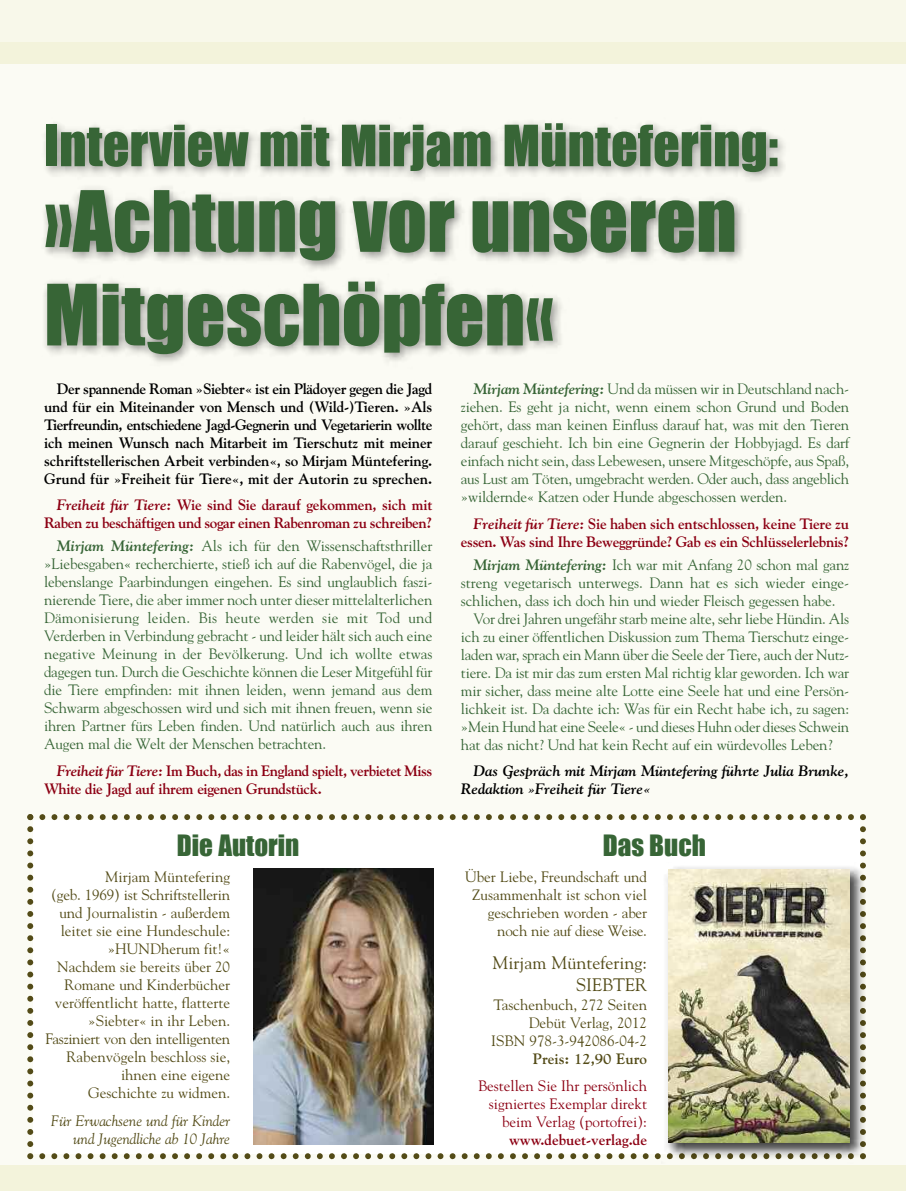
<style>
.page{position:relative;width:906px;height:1191px;background:#fff}
.page>*{position:absolute;margin:0;border:0;box-sizing:border-box;transform-origin:0 0}
.t1{font:78px/93.6px "Impact";color:#376536}
.t2{font:52.5px "Impact";color:#376536}
.t3{font:27px "Impact";color:#376536}
.t4{font:18px/21.6px "Goudy";color:#534b17;text-align:right}
.t5{font:15px/18px "Goudy";letter-spacing:-.01em;color:#376536;text-align:justify}
.t6{font:15px/18px "Goudy";color:#534b17;text-align:right}
.t7{font:700 15px/18px "Goudy";color:#000;text-align:justify}
.t8{font:700 15px/18px "Goudy";letter-spacing:-.025em;color:#8c0013;text-align:right}
.t9{font:italic 700 15px/18px "Goudy";letter-spacing:-.01em;color:#000}
.t10{font:15px/18px "Goudy";color:#8c0013;text-align:right}
.t11{font:italic 15px/18px "Goudy";letter-spacing:-.005em;color:#534b17;text-align:right}
.t12{font:700 15px "Goudy";color:#8c0013}
.t13{font:700 15px "Goudy";color:#534b17}
.s1{font-style:italic}
.s2{font-weight:700;font-style:italic}
</style>
<div class="page">
<div style="left:0;top:10px;width:906px;height:1181px;background:#fbfbf4"></div>
<div style="left:0;top:41px;width:906px;height:23px;background:#f3f3db"></div>
<div style="left:0;top:0;width:906px;height:41px;background:#f8f8ea"></div>
<div style="left:0;top:1164px;width:906px;height:27px;background:#f3f3db"></div>
<img style="left:44px;top:122px;width:740px;height:240px">
<div style="left:27px;top:814px;width:839px;height:345px;background:#fff"></div>
<img style="left:661px;top:863px;width:219px;height:302px">
<img style="left:668px;top:869px;width:182px;height:273px">
<img style="left:253px;top:868px;width:181px;height:277px">
<h2 class="t2" style="left:44px;top:113px;width:736px">Interview mit Mirjam Müntefering:</h2>
<h1 class="t1" style="left:44px;top:174px;width:694px">»Achtung vor unseren<br>Mitgeschöpfen«</h1>
<p class="t7" style="left:44px;top:379px;width:390px;text-indent:13px">Der spannende Roman »Siebter« ist ein Plädoyer gegen die Jagd und für ein Miteinander von Mensch und (Wild-)Tieren. »Als Tierfreundin, entschiedene Jagd-Gegnerin und Vegetarierin wollte ich meinen Wunsch nach Mitarbeit im Tierschutz mit meiner schriftstellerischen Arbeit verbinden«, so Mirjam Müntefering.<br>Grund für »Freiheit für Tiere«, mit der Autorin zu sprechen.</p>
<p class="t8" style="left:44px;top:496px;width:390px"><span class="s1">Freiheit für Tiere:</span> Wie sind Sie darauf gekommen, sich mit<br>Raben zu beschäftigen und sogar einen Rabenroman zu schreiben?</p>
<p class="t5" style="left:44px;top:537px;width:390px;text-indent:13px"><span class="s2">Mirjam Müntefering:</span> Als ich für den Wissenschaftsthriller »Liebesgaben« recherchierte, stieß ich auf die Rabenvögel, die ja lebenslange Paarbindungen eingehen. Es sind unglaublich faszi&shy;nierende Tiere, die aber immer noch unter dieser mittelalterlichen Dämonisierung leiden. Bis heute werden sie mit Tod und Verderben in Verbindung gebracht - und leider hält sich auch eine negative Meinung in der Bevölkerung. Und ich wollte etwas dagegen tun. Durch die Geschichte können die Leser Mitgefühl für die Tiere empfinden: mit ihnen leiden, wenn jemand aus dem Schwarm abgeschossen wird und sich mit ihnen freuen, wenn sie ihren Partner fürs Leben finden. Und natürlich auch aus ihren Augen mal die Welt der Menschen betrachten.</p>
<p class="t8" style="left:44px;top:761px;width:390px;text-align:left;text-indent:13px"><span class="s1">Freiheit für Tiere:</span> Im Buch, das in England spielt, verbietet Miss<br>White die Jagd auf ihrem eigenen Grundstück.</p>
<p class="t5" style="left:461px;top:380px;width:390px;text-indent:13px"><span class="s2">Mirjam Müntefering:</span> Und da müssen wir in Deutschland nach&shy;ziehen. Es geht ja nicht, wenn einem schon Grund und Boden gehört, dass man keinen Einfluss darauf hat, was mit den Tieren darauf geschieht. Ich bin eine Gegnerin der Hobbyjagd. Es darf einfach nicht sein, dass Lebewesen, unsere Mitgeschöpfe, aus Spaß, aus Lust am Töten, umgebracht werden. Oder auch, dass angeblich »wildernde« Katzen oder Hunde abgeschossen werden.</p>
<p class="t8" style="left:461px;top:514px;width:390px"><span class="s1">Freiheit für Tiere:</span> Sie haben sich entschlossen, keine Tiere zu essen. Was sind Ihre Beweggründe? Gab es ein Schlüsselerlebnis?</p>
<p class="t5" style="left:473px;top:555px;width:377px"><span class="s2">Mirjam Müntefering:</span> Ich war mit Anfang 20 schon mal ganz</p>
<p class="t5" style="left:461px;top:573px;width:390px">streng vegetarisch unterwegs. Dann hat es sich wieder einge-</p>
<p class="t5" style="left:461px;top:591px;width:376px">schlichen, dass ich doch hin und wieder Fleisch gegessen habe.</p>
<p class="t5" style="left:473px;top:609px;width:377px">Vor drei Jahren ungefähr starb meine alte, sehr liebe Hündin. Als</p>
<p class="t5" style="left:461px;top:627px;width:390px">ich zu einer öffentlichen Diskussion zum Thema Tierschutz einge-</p>
<p class="t5" style="left:461px;top:645px;width:390px">laden war, sprach ein Mann über die Seele der Tiere, auch der Nutz-</p>
<p class="t5" style="left:461px;top:663px;width:390px">tiere. Da ist mir das zum ersten Mal richtig klar geworden. Ich war</p>
<p class="t5" style="left:461px;top:681px;width:390px">mir sicher, dass meine alte Lotte eine Seele hat und eine Persön-</p>
<p class="t5" style="left:461px;top:699px;width:390px">lichkeit ist. Da dachte ich: Was für ein Recht habe ich, zu sagen:</p>
<p class="t5" style="left:461px;top:717px;width:390px">»Mein Hund hat eine Seele« - und dieses Huhn oder dieses Schwein</p>
<p class="t5" style="left:461px;top:735px;width:373px">hat das nicht? Und hat kein Recht auf ein würdevolles Leben?</p>
<p class="t9" style="left:461px;top:762px;width:390px;text-indent:13px">Das Gespräch mit Mirjam Müntefering führte Julia Brunke,<br>Redaktion »Freiheit für Tiere«</p>
<h3 class="t3" style="left:177px;top:828px;width:124px">Die Autorin</h3>
<h3 class="t3" style="left:603px;top:829px;width:104px">Das Buch</h3>
<p class="t6" style="left:45px;top:867px;width:186px">Mirjam Müntefering<br>(geb. 1969) ist Schriftstellerin und Journalistin - außerdem leitet sie eine Hundeschule: »HUNDherum fit!«<br>Nachdem sie bereits über 20<br>Romane und Kinderbücher veröffentlicht hatte, flatterte »Siebter« in ihr Leben.<br>Fasziniert von den intelligenten<br>Rabenvögeln beschloss sie, ihnen eine eigene<br>Geschichte zu widmen.</p>
<p class="t11" style="left:51px;top:1111px;width:181px">Für Erwachsene und für Kinder und Jugendliche ab 10 Jahre</p>
<p class="t6" style="left:465px;top:868px;width:183px">Über Liebe, Freundschaft und<br>Zusammenhalt ist schon viel geschrieben worden - aber noch nie auf diese Weise.</p>
<p class="t4" style="left:492px;top:952px;width:156px">Mirjam Müntefering:<br>SIEBTER</p>
<p class="t6" style="left:491px;top:996px;width:157px">Taschenbuch, 272 Seiten<br>Debüt Verlag, 2012<br>ISBN 978-3-942086-04-2</p>
<p class="t13" style="left:533px;top:1050px;width:116px">Preis: 12,90 Euro</p>
<p class="t10" style="left:478px;top:1076px;width:170px">Bestellen Sie Ihr persönlich signiertes Exemplar direkt beim Verlag (portofrei):</p>
<p class="t12" style="left:509px;top:1130px;width:139px">www.debuet-verlag.de</p>
</div>
